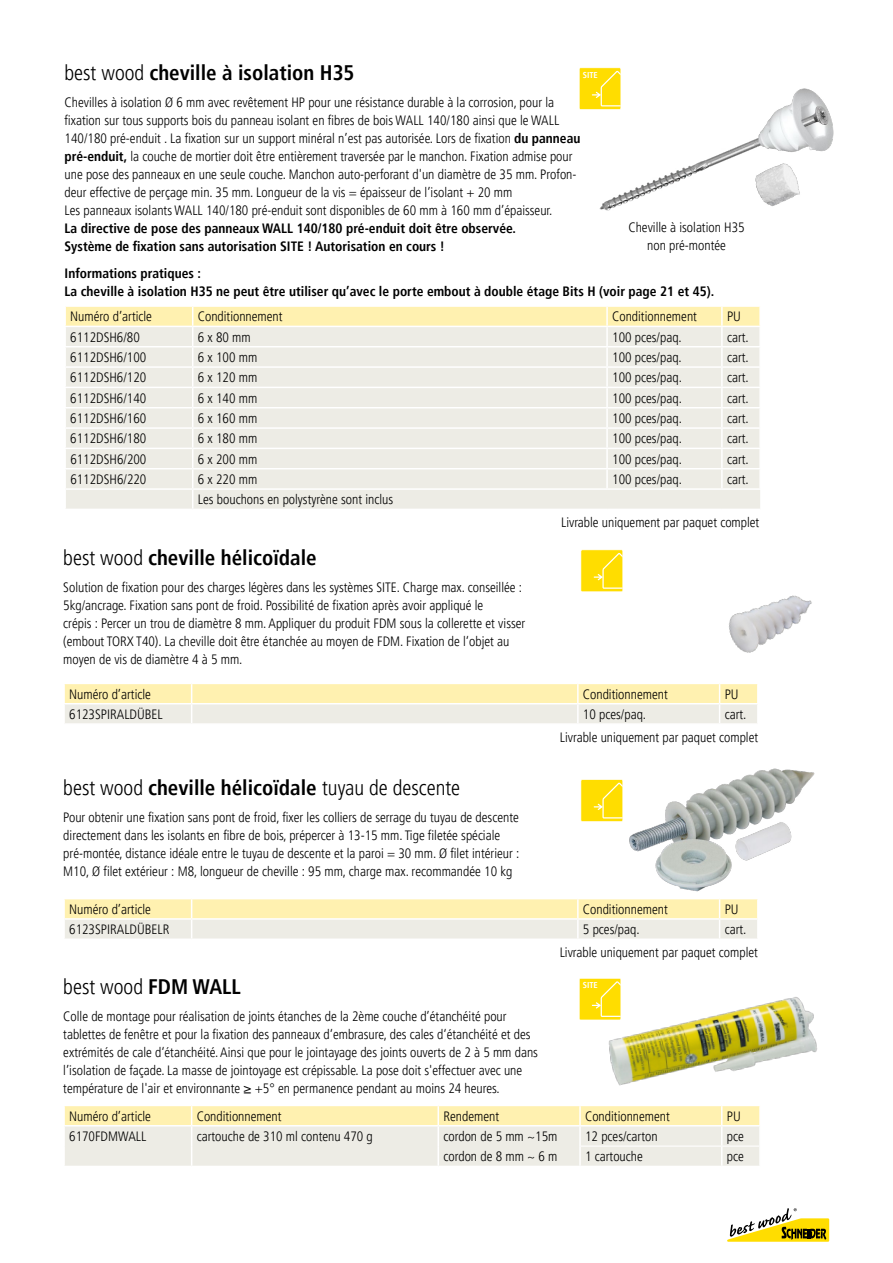
<style>
.page{position:relative;width:893px;height:1263px;background:#fff}
.page>*{position:absolute;margin:0;border:0;box-sizing:border-box;transform-origin:0 0}
.t1{font:300 condensed 21px "Frutiger LT Pro";color:#000}
.t2{font:700 condensed 21px "Frutiger LT Pro";color:#000}
.t3{font:300 condensed 13.5px/18px "Frutiger LT Pro";color:#000}
.t4{font:700 condensed 13.5px/18px "Frutiger LT Pro";color:#000}
.t5{font:700 condensed 8.55px "Frutiger LT Pro";color:#fff}
.s1{font-weight:300}
.s2{font-weight:700}
</style>
<div class="page">
<svg style="left:727px;top:1208px;width:102px;height:34px"></svg>
<svg style="left:64px;top:683px;width:694px;height:40px;background:#f6efce"></svg>
<img style="left:729px;top:595px;width:83px;height:58px">
<img style="left:608px;top:997px;width:209px;height:89px">
<svg style="left:64px;top:1105px;width:696px;height:61px;background:#f3eed6"></svg>
<svg style="left:64px;top:899px;width:694px;height:39px;background:#f6efcd"></svg>
<img style="left:629px;top:768px;width:186px;height:124px">
<img style="left:593px;top:67px;width:241px;height:144px">
<svg style="left:65px;top:306px;width:695px;height:203px;background:#efede2"></svg>
<hr style="left:607px;top:488px;width:115px;height:2px;background:#fff">
<hr style="left:722px;top:488px;width:39px;height:2px;background:#fff">
<svg style="left:579px;top:68px;width:42px;height:42px;background:#ffe01a"></svg>
<svg style="left:581px;top:549px;width:42px;height:43px;background:#ffe01d"></svg>
<svg style="left:581px;top:779px;width:42px;height:43px;background:#ffe01c"></svg>
<svg style="left:579px;top:978px;width:42px;height:42px;background:#ffe01b"></svg>
<h1 class="t2" style="left:65px;top:61px;width:291px"><span class="s1">best wood</span> cheville à isolation H35</h1>
<p class="t5" style="left:583px;top:70px;width:16px">SITE</p>
<p class="t3" style="left:65px;top:94px;width:517px">Chevilles à isolation Ø 6 mm avec revêtement HP pour une résistance durable à la corrosion, pour la fixation sur tous supports bois du panneau isolant en fibres de bois WALL 140/180 ainsi que le WALL 140/180 pré-enduit . La fixation sur un support minéral n’est pas autorisée. Lors de fixation <span class="s2">du panneau pré-enduit,</span> la couche de mortier doit être entièrement traversée par le manchon. Fixation admise pour une pose des panneaux en une seule couche. Manchon auto-perforant d'un diamètre de 35 mm. Profon&shy;deur effective de perçage min. 35 mm. Longueur de la vis = épaisseur de l’isolant + 20 mm<br>Les panneaux isolants WALL 140/180 pré-enduit sont disponibles de 60 mm à 160 mm d’épaisseur.</p>
<p class="t4" style="left:65px;top:220px;width:453px">La directive de pose des panneaux WALL 140/180 pré-enduit doit être observée.<br>Système de fixation sans autorisation SITE ! Autorisation en cours !</p>
<p class="t4" style="left:65px;top:265px;width:651px">Informations pratiques :<br>La cheville à isolation H35 ne peut être utiliser qu’avec le porte embout à double étage Bits H (voir page 21 et 45).</p>
<p class="t3" style="left:628px;top:218px;width:118px;text-align:center">Cheville à isolation H35 non pré-montée</p>
<p class="t3" style="left:70px;top:308px;width:83px">Numéro d’article</p>
<p class="t3" style="left:198px;top:308px;width:86px">Conditionnement</p>
<p class="t3" style="left:612px;top:308px;width:86px">Conditionnement</p>
<p class="t3" style="left:727px;top:308px;width:15px">PU</p>
<p class="t3" style="left:70px;top:328px;width:71px">6112DSH6/80</p>
<p class="t3" style="left:198px;top:328px;width:54px">6 x 80 mm</p>
<p class="t3" style="left:612px;top:328px;width:71px">100 pces/paq.</p>
<p class="t3" style="left:727px;top:328px;width:23px">cart.</p>
<p class="t3" style="left:70px;top:348px;width:78px">6112DSH6/100</p>
<p class="t3" style="left:198px;top:348px;width:61px">6 x 100 mm</p>
<p class="t3" style="left:612px;top:348px;width:71px">100 pces/paq.</p>
<p class="t3" style="left:727px;top:348px;width:23px">cart.</p>
<p class="t3" style="left:70px;top:369px;width:78px">6112DSH6/120</p>
<p class="t3" style="left:198px;top:369px;width:61px">6 x 120 mm</p>
<p class="t3" style="left:612px;top:369px;width:71px">100 pces/paq.</p>
<p class="t3" style="left:727px;top:369px;width:23px">cart.</p>
<p class="t3" style="left:70px;top:389px;width:78px">6112DSH6/140</p>
<p class="t3" style="left:198px;top:389px;width:61px">6 x 140 mm</p>
<p class="t3" style="left:612px;top:389px;width:71px">100 pces/paq.</p>
<p class="t3" style="left:727px;top:389px;width:23px">cart.</p>
<p class="t3" style="left:70px;top:409px;width:78px">6112DSH6/160</p>
<p class="t3" style="left:198px;top:409px;width:61px">6 x 160 mm</p>
<p class="t3" style="left:612px;top:409px;width:71px">100 pces/paq.</p>
<p class="t3" style="left:727px;top:409px;width:23px">cart.</p>
<p class="t3" style="left:70px;top:430px;width:78px">6112DSH6/180</p>
<p class="t3" style="left:198px;top:430px;width:61px">6 x 180 mm</p>
<p class="t3" style="left:612px;top:430px;width:71px">100 pces/paq.</p>
<p class="t3" style="left:727px;top:430px;width:23px">cart.</p>
<p class="t3" style="left:70px;top:450px;width:78px">6112DSH6/200</p>
<p class="t3" style="left:198px;top:450px;width:61px">6 x 200 mm</p>
<p class="t3" style="left:612px;top:450px;width:71px">100 pces/paq.</p>
<p class="t3" style="left:727px;top:450px;width:23px">cart.</p>
<p class="t3" style="left:70px;top:470px;width:78px">6112DSH6/220</p>
<p class="t3" style="left:198px;top:470px;width:61px">6 x 220 mm</p>
<p class="t3" style="left:612px;top:470px;width:71px">100 pces/paq.</p>
<p class="t3" style="left:727px;top:470px;width:23px">cart.</p>
<p class="t3" style="left:198px;top:491px;width:197px">Les bouchons en polystyrène sont inclus</p>
<h1 class="t2" style="left:63px;top:545px;width:255px"><span class="s1">best wood</span> cheville hélicoïdale</h1>
<p class="t3" style="left:63px;top:579px;width:463px">Solution de fixation pour des charges légères dans les systèmes SITE. Charge max. conseillée :<br>5kg/ancrage. Fixation sans pont de froid. Possibilité de fixation après avoir appliqué le<br>crépis : Percer un trou de diamètre 8 mm. Appliquer du produit FDM sous la collerette et visser (embout TORX T40). La cheville doit être étanchée au moyen de FDM. Fixation de l‘objet au moyen de vis de diamètre 4 à 5 mm.</p>
<p class="t3" style="left:561px;top:513px;width:200px">Livrable uniquement par paquet complet</p>
<p class="t3" style="left:69px;top:685px;width:83px">Numéro d’article</p>
<p class="t3" style="left:583px;top:685px;width:86px">Conditionnement</p>
<p class="t3" style="left:725px;top:685px;width:15px">PU</p>
<p class="t3" style="left:69px;top:705px;width:95px">6123SPIRALDÜBEL</p>
<p class="t3" style="left:583px;top:705px;width:65px">10 pces/paq.</p>
<p class="t3" style="left:560px;top:703px;width:200px;line-height:23px;text-indent:165px">cart.<br>Livrable uniquement par paquet complet</p>
<h1 class="t1" style="left:63px;top:776px;width:398px">best wood <span class="s2">cheville hélicoïdale</span> tuyau de descente</h1>
<p class="t3" style="left:63px;top:808px;width:457px">Pour obtenir une fixation sans pont de froid, fixer les colliers de serrage du tuyau de descente directement dans les isolants en fibre de bois, prépercer à 13-15 mm. Tige filetée spéciale pré-montée, distance idéale entre le tuyau de descente et la paroi = 30 mm. Ø filet intérieur :<br>M10, Ø filet extérieur : M8, longueur de cheville : 95 mm, charge max. recommandée 10 kg</p>
<p class="t3" style="left:69px;top:900px;width:83px">Numéro d’article</p>
<p class="t3" style="left:583px;top:900px;width:86px">Conditionnement</p>
<p class="t3" style="left:725px;top:900px;width:15px">PU</p>
<p class="t3" style="left:69px;top:921px;width:102px">6123SPIRALDÜBELR</p>
<p class="t3" style="left:583px;top:921px;width:58px">5 pces/paq.</p>
<p class="t3" style="left:560px;top:918px;width:200px;line-height:22.6px;text-indent:165px">cart.<br>Livrable uniquement par paquet complet</p>
<h1 class="t1" style="left:63px;top:974px;width:179px">best wood <span class="s2">FDM WALL</span></h1>
<p class="t3" style="left:63px;top:1007px;width:476px">Colle de montage pour réalisation de joints étanches de la 2ème couche d’étanchéité pour tablettes de fenêtre et pour la fixation des panneaux d‘embrasure, des cales d‘étanchéité et des extrémités de cale d‘étanchéité. Ainsi que pour le jointayage des joints ouverts de 2 à 5 mm dans l’isolation de façade. La masse de jointoyage est crépissable. La pose doit s'effectuer avec une température de l'air et environnante ≥ +5° en permanence pendant au moins 24 heures.</p>
<p class="t5" style="left:583px;top:980px;width:16px">SITE</p>
<p class="t3" style="left:69px;top:1107px;width:83px">Numéro d’article</p>
<p class="t3" style="left:197px;top:1107px;width:86px">Conditionnement</p>
<p class="t3" style="left:443px;top:1107px;width:57px">Rendement</p>
<p class="t3" style="left:585px;top:1107px;width:86px">Conditionnement</p>
<p class="t3" style="left:727px;top:1107px;width:15px">PU</p>
<p class="t3" style="left:69px;top:1127px;width:79px">6170FDMWALL</p>
<p class="t3" style="left:197px;top:1127px;width:178px">cartouche de 310 ml contenu 470 g</p>
<p class="t3" style="left:443px;top:1127px;width:116px">cordon de 5 mm ~15m</p>
<p class="t3" style="left:585px;top:1127px;width:74px">12 pces/carton</p>
<p class="t3" style="left:727px;top:1127px;width:18px">pce</p>
<p class="t3" style="left:443px;top:1148px;width:116px">cordon de 8 mm ~ 6 m</p>
<p class="t3" style="left:585px;top:1148px;width:59px">1 cartouche</p>
<p class="t3" style="left:727px;top:1148px;width:18px">pce</p>
</div>
